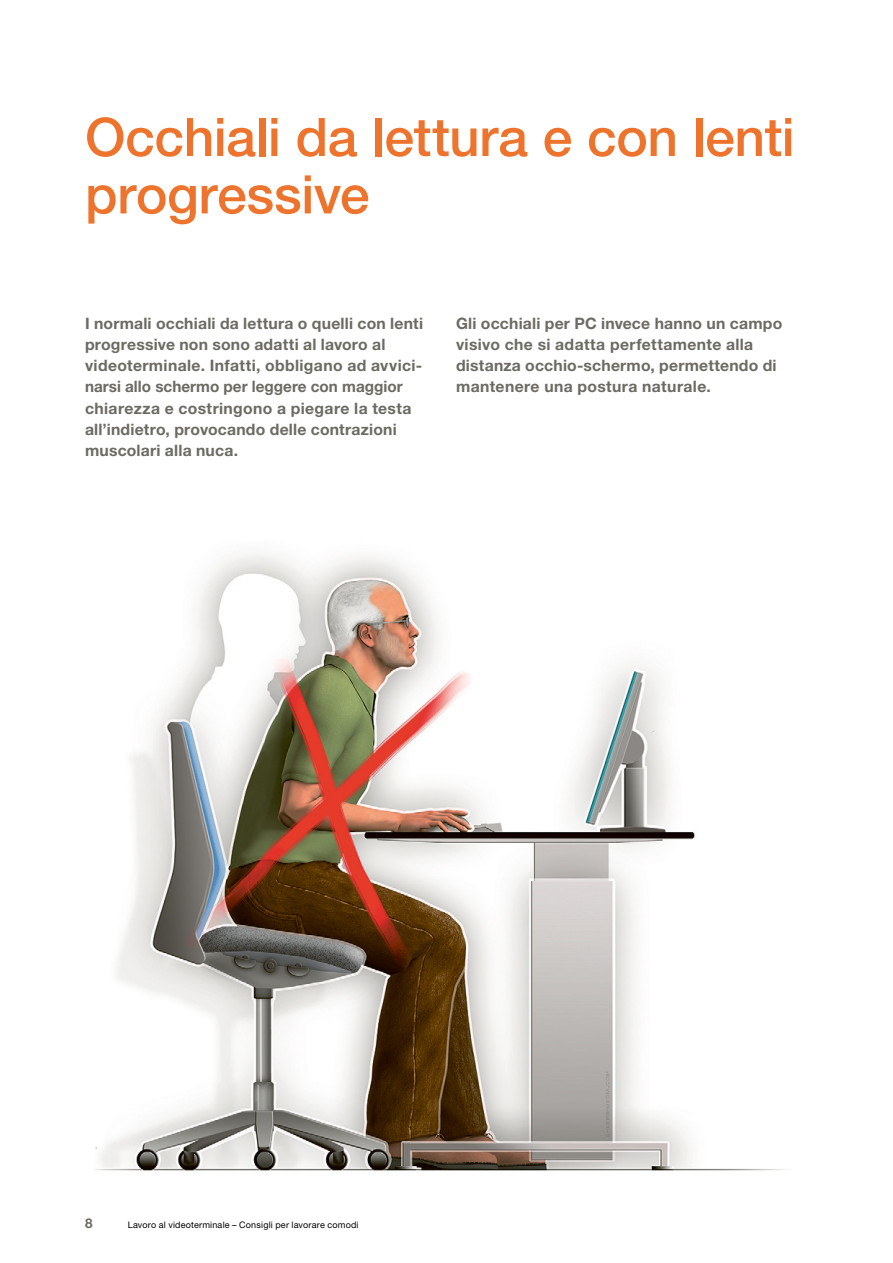
<style>
.page{position:relative;width:893px;height:1263px;background:#fff}
.page>*{position:absolute;margin:0;border:0;box-sizing:border-box;transform-origin:0 0}
.t1{font:500 53.25px/57.4px "Helvetica Neue LT Std";letter-spacing:-.005em;color:#ee742d}
.t2{font:700 15.75px/21.3px "Helvetica Neue LT Std";letter-spacing:.015em;color:#6d6a63}
.t3{font:700 13.5px "Helvetica Neue LT Std";color:#6d6a63}
.t4{font:9px "Helvetica Neue LT Std";letter-spacing:.025em;color:#000}
</style>
<div class="page">
<img style="left:95px;top:553px;width:691px;height:619px">
<h1 class="t1" style="left:85px;top:108px;width:711px">Occhiali da lettura e con lenti progressive</h1>
<p class="t2" style="left:85px;top:312px;width:340px">I normali occhiali da lettura o quelli con lenti progressive non sono adatti al lavoro al videoterminale. Infatti, obbligano ad avvici&shy;narsi allo schermo per leggere con maggior chiarezza e costringono a piegare la testa all’indietro, provocando delle contrazioni muscolari alla nuca.</p>
<p class="t2" style="left:456px;top:312px;width:328px">Gli occhiali per PC invece hanno un campo visivo che si adatta perfettamente alla distanza occhio-schermo, permettendo di mantenere una postura naturale.</p>
<p class="t3" style="left:85px;top:1215px;width:9px">8</p>
<p class="t4" style="left:128px;top:1219px;width:232px">Lavoro al videoterminale – Consigli per lavorare comodi</p>
</div>
